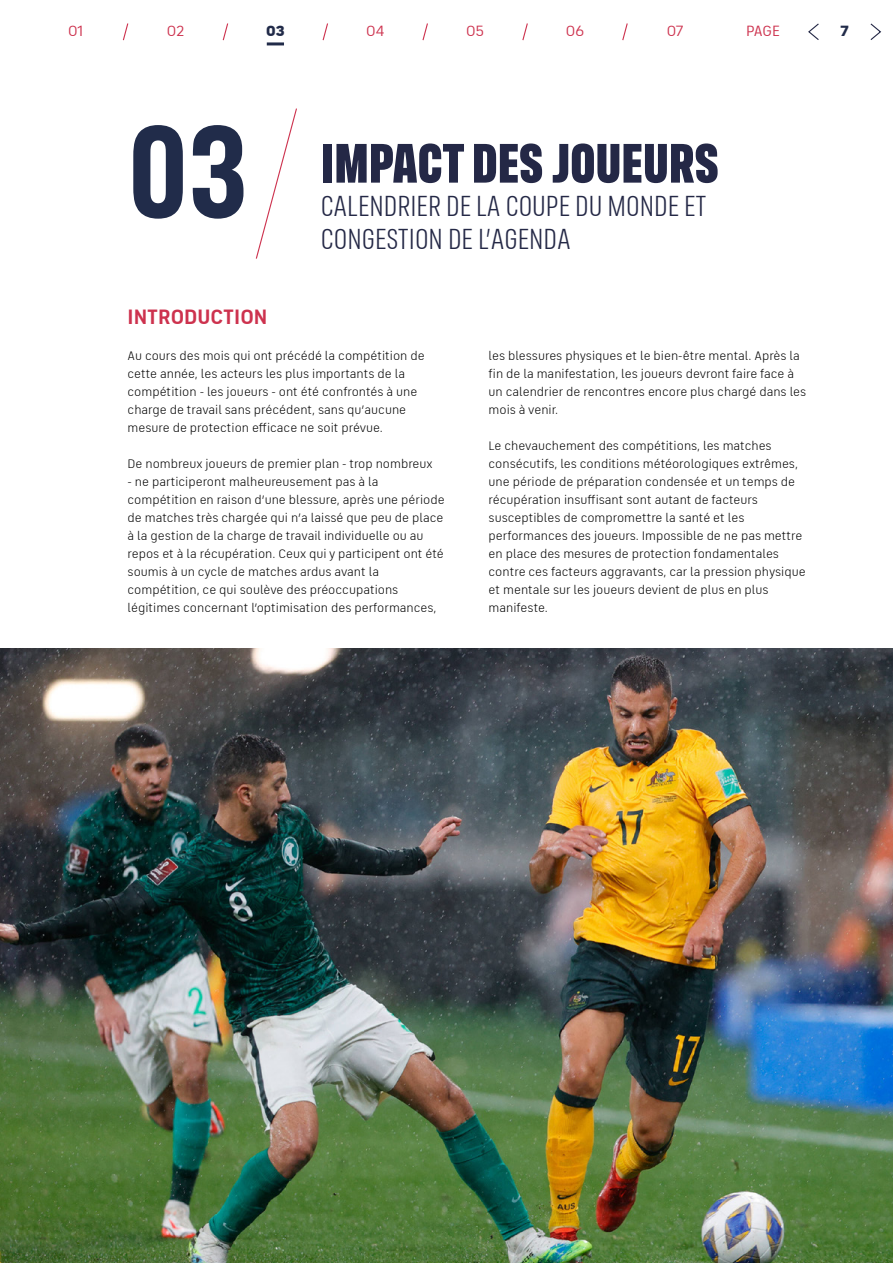
<style>
.page{position:relative;width:893px;height:1263px;background:#fff}
.page>*{position:absolute;margin:0;border:0;box-sizing:border-box;transform-origin:0 0}
.t1{font:700 132.75px "FS Industrie Cd";color:#212c4a}
.t2{font:900 55.95px "FS Industrie Cd";color:#242846}
.t3{font:30px/33px "FS Industrie Cd";color:#242846}
.t4{font:700 21px "FS Industrie";color:#cd324e}
.t5{font:15px "FS Industrie";letter-spacing:-.005em;color:#cd324e}
.t6{font:900 15px "FS Industrie";color:#212b49}
.t7{font:12.75px/18px "FS Industrie";color:#000}
</style>
<div class="page">
<svg style="left:255px;top:108px;width:42px;height:151px"></svg>
<img style="left:0;top:648px;width:893px;height:615px">
<svg style="left:122px;top:23px;width:7px;height:18px"></svg>
<svg style="left:222px;top:23px;width:7px;height:18px"></svg>
<svg style="left:322px;top:23px;width:6px;height:18px"></svg>
<svg style="left:422px;top:23px;width:6px;height:18px"></svg>
<svg style="left:522px;top:23px;width:6px;height:18px"></svg>
<svg style="left:622px;top:23px;width:6px;height:18px"></svg>
<hr style="left:267px;top:42px;width:17px;height:3px;background:#212b49">
<svg style="left:870px;top:23px;width:12px;height:17px"></svg>
<svg style="left:808px;top:23px;width:11px;height:17px"></svg>
<p class="t5" style="left:68px;top:22px;width:17px">01</p>
<p class="t5" style="left:167px;top:22px;width:19px">02</p>
<p class="t6" style="left:266px;top:21px;width:20px">03</p>
<p class="t5" style="left:366px;top:22px;width:20px">04</p>
<p class="t5" style="left:466px;top:22px;width:19px">05</p>
<p class="t5" style="left:566px;top:22px;width:20px">06</p>
<p class="t5" style="left:667px;top:22px;width:18px">07</p>
<p class="t5" style="left:746px;top:22px;width:35px">PAGE</p>
<p class="t6" style="left:840px;top:21px;width:10px">7</p>
<h1 class="t1" style="left:128px;top:90px;width:121px">03</h1>
<h3 class="t4" style="left:128px;top:304px;width:141px">INTRODUCTION</h3>
<h2 class="t2" style="left:321px;top:128px;width:399px">IMPACT DES JOUEURS</h2>
<h3 class="t3" style="left:321px;top:189px;width:387px">CALENDRIER DE LA COUPE DU MONDE ET<br>CONGESTION DE L’AGENDA</h3>
<p class="t7" style="left:128px;top:347px;width:299px">Au cours des mois qui ont précédé la compétition de cette année, les acteurs les plus importants de la compétition - les joueurs - ont été confrontés à une charge de travail sans précédent, sans qu’aucune mesure de protection efficace ne soit prévue.</p>
<p class="t7" style="left:128px;top:455px;width:307px">De nombreux joueurs de premier plan - trop nombreux</p>
<p class="t7" style="left:128px;top:473px;width:319px">- ne participeront malheureusement pas à la compétition en raison d’une blessure, après une période de matches très chargée qui n’a laissé que peu de place à la gestion de la charge de travail individuelle ou au repos et à la récupération. Ceux qui y participent ont été soumis à un cycle de matches ardus avant la compétition, ce qui soulève des préoccupations légitimes concernant l’optimisation des performances,</p>
<p class="t7" style="left:489px;top:347px;width:319px">les blessures physiques et le bien-être mental. Après la fin de la manifestation, les joueurs devront faire face à un calendrier de rencontres encore plus chargé dans les mois à venir.</p>
<p class="t7" style="left:489px;top:437px;width:319px">Le chevauchement des compétitions, les matches consécutifs, les conditions météorologiques extrêmes, une période de préparation condensée et un temps de récupération insuffisant sont autant de facteurs susceptibles de compromettre la santé et les performances des joueurs. Impossible de ne pas mettre en place des mesures de protection fondamentales contre ces facteurs aggravants, car la pression physique et mentale sur les joueurs devient de plus en plus manifeste.</p>
</div>
